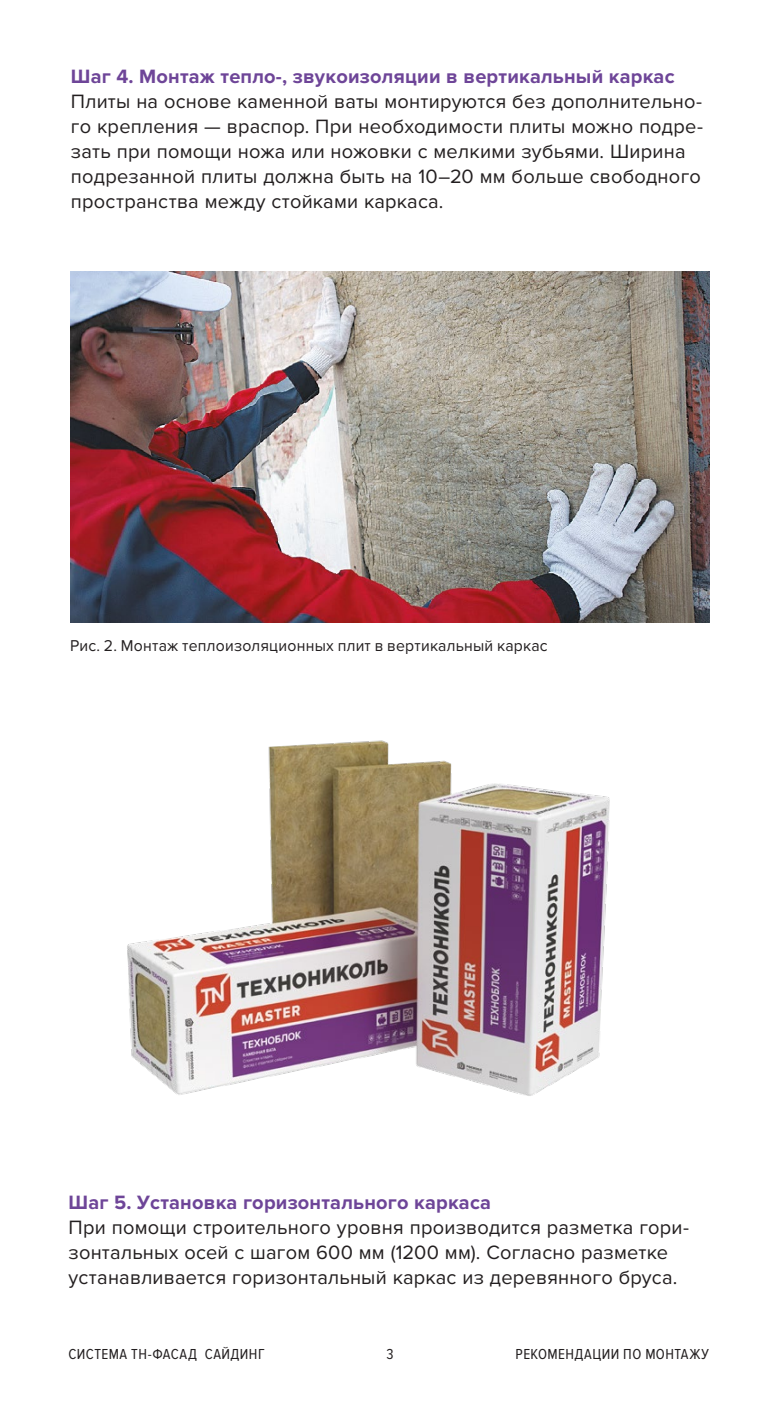
<style>
.page{position:relative;width:780px;height:1418px;background:#fff}
.page>*{position:absolute;margin:0;border:0;box-sizing:border-box;transform-origin:0 0}
.t1{font:20px/25px "Proxima Nova";letter-spacing:.01em;color:#231f20}
.t2{font:700 20px "Proxima Nova";letter-spacing:.01em;color:#6e4598}
.t3{font:16.25px "Proxima Nova";letter-spacing:.015em;color:#231f20}
.t4{font:15px "Proxima Nova Cond";letter-spacing:.03em;color:#231f20}
</style>
<div class="page">
<img style="left:70px;top:271px;width:639px;height:351px">
<img style="left:127px;top:740px;width:483px;height:356px">
<p class="t2" style="left:71px;top:65px;width:605px">Шаг 4. Монтаж тепло-, звукоизоляции в вертикальный каркас</p>
<p class="t1" style="left:71px;top:90px;width:633px">Плиты на основе каменной ваты монтируются без дополнительно&shy;го крепления — враспор. При необходимости плиты можно подре&shy;зать при помощи ножа или ножовки с мелкими зубьями. Ширина подрезанной плиты должна быть на 10–20 мм больше свободного пространства между стойками каркаса.</p>
<p class="t3" style="left:70px;top:636px;width:479px">Рис. 2. Монтаж теплоизоляционных плит в вертикальный каркас</p>
<p class="t2" style="left:69px;top:1190px;width:424px">Шаг 5. Установка горизонтального каркаса</p>
<p class="t1" style="left:69px;top:1215px;width:622px">При помощи строительного уровня производится разметка гори&shy;зонтальных осей с шагом 600 мм (1200 мм). Согласно разметке устанавливается горизонтальный каркас из деревянного бруса.</p>
<p class="t4" style="left:69px;top:1345px;width:198px">СИСТЕМА ТН-ФАСАД САЙДИНГ</p>
<p class="t4" style="left:515px;top:1345px;width:195px">РЕКОМЕНДАЦИИ ПО МОНТАЖУ</p>
<p class="t4" style="left:386px;top:1345px;width:9px">3</p>
</div>
